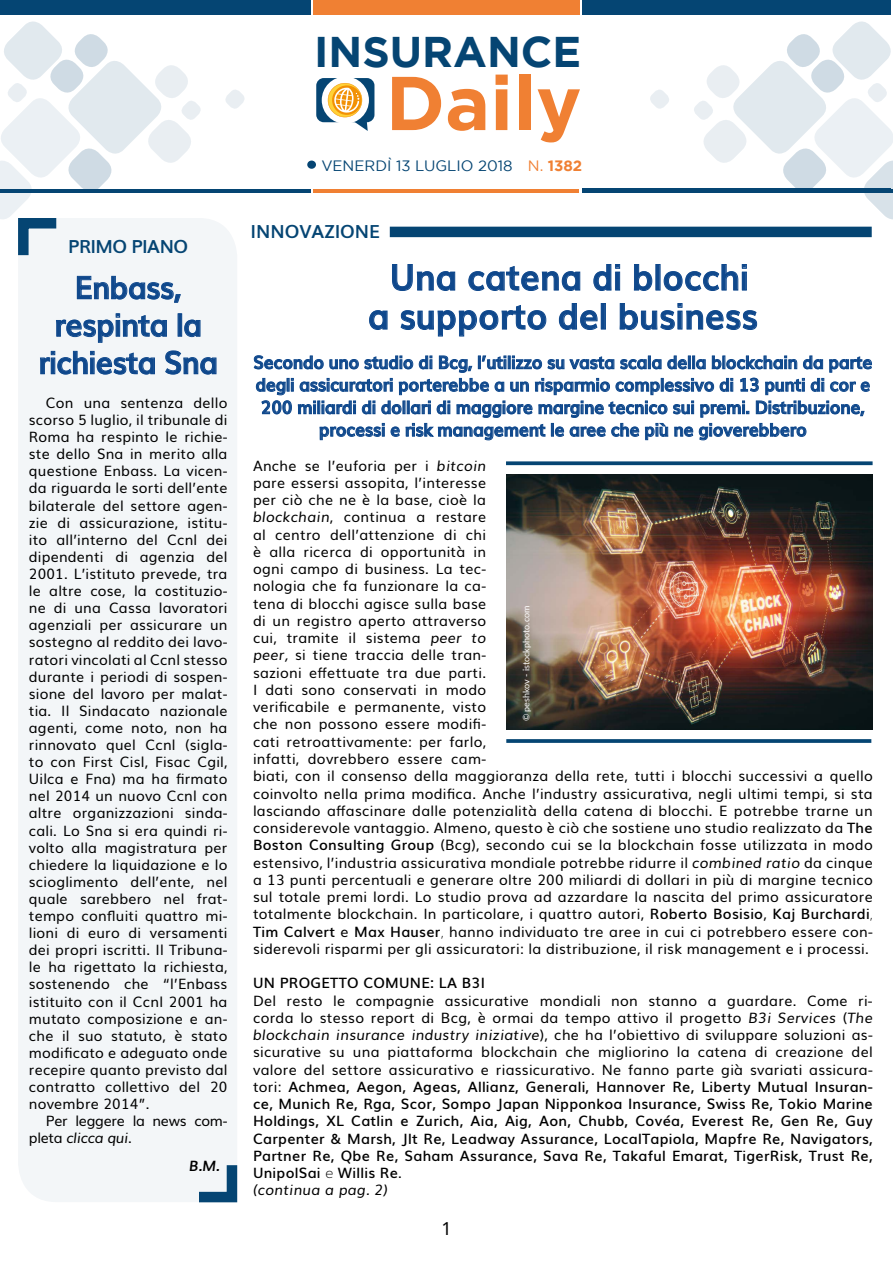
<style>
.page{position:relative;width:893px;height:1263px;background:#fff}
.page>*{position:absolute;margin:0;border:0;box-sizing:border-box;transform-origin:0 0}
.t1{font:700 76.05px "Gotham";color:#f08033}
.t2{font:700 42.9px "Gotham";color:#054573}
.t3{font:700 36px/39px "Muli";color:#0f488c;text-align:center;scale:.95 1}
.t4{font:700 31.5px/37.5px "Muli";letter-spacing:-.02em;color:#0f488c;text-align:center;scale:.95 1}
.t5{font:700 18px/22.5px "Muli";letter-spacing:-.01em;color:#0f488c;text-align:center;scale:.95 1}
.t6{font:700 18px "Muli";color:#054573}
.t7{font:700 18px "Muli";letter-spacing:-.025em;color:#054573}
.t8{font:18px "Noto Sans";color:#000}
.t9{font:15px "Gotham";color:#054573}
.t10{font:14.25px/17.1px "Muli";letter-spacing:.02em;color:#000;text-align:justify}
.t11{font:600 14.25px/17.2px "Muli";letter-spacing:.02em;color:#000}
.t12{font:14.25px/17.1px "Muli";letter-spacing:-.02em;color:#000}
.t13{font:italic 700 14.25px "Muli";color:#000}
.t14{font:9px "Lato";color:#fff}
.s1{font-style:italic}
.s2{color:#f08033}
.s3{font-weight:700;color:#f08033}
.s4{font-weight:600}
.s5{font-weight:200}
.s6{font-weight:400}
.s7{font-weight:400;font-style:italic}
</style>
<div class="page">
<div style="left:0;top:0;width:310px;height:15px;background:#054573"></div>
<div style="left:583px;top:0;width:308px;height:14px;background:#054573"></div>
<div style="left:313px;top:0;width:267px;height:15px;background:#f08033"></div>
<hr style="left:0;top:189px;width:310px;height:3px;background:#054573">
<hr style="left:583px;top:188px;width:308px;height:4px;background:#054573">
<hr style="left:314px;top:189px;width:265px;height:3px;background:#f08033">
<div style="left:316px;top:78px;width:58px;height:44px;background:#054573;border-radius:8px"></div>
<div style="left:322px;top:77px;width:47px;height:47px;background:#fff;border-radius:50%"></div>
<svg style="left:328px;top:83px;width:40px;height:48px"></svg>
<div style="left:307px;top:161px;width:9px;height:8px;background:#054573;border-radius:50%"></div>
<svg style="left:225px;top:90px;width:20px;height:19px"></svg>
<svg style="left:650px;top:90px;width:19px;height:19px"></svg>
<div style="left:18px;top:218px;width:219px;height:984px;background:#f3f6f8;border-radius:38px"></div>
<svg style="left:0;top:21px;width:203px;height:235px"></svg>
<svg style="left:199px;top:1165px;width:39px;height:38px"></svg>
<svg style="left:77px;top:276px;width:104px;height:27px"></svg>
<svg style="left:56px;top:313px;width:111px;height:30px"></svg>
<div style="left:178px;top:313px;width:4px;height:24px;border:1px solid #0f488c"></div>
<svg style="left:184px;top:319px;width:17px;height:18px"></svg>
<svg style="left:40px;top:351px;width:115px;height:24px"></svg>
<svg style="left:165px;top:350px;width:52px;height:25px"></svg>
<svg style="left:691px;top:14px;width:202px;height:206px"></svg>
<svg style="left:392px;top:264px;width:63px;height:27px"></svg>
<svg style="left:468px;top:266px;width:112px;height:25px"></svg>
<svg style="left:593px;top:264px;width:27px;height:27px"></svg>
<div style="left:615px;top:272px;width:5px;height:18px;border:1px solid #0f488c"></div>
<svg style="left:634px;top:264px;width:19px;height:27px"></svg>
<svg style="left:663px;top:264px;width:84px;height:27px"></svg>
<div style="left:742px;top:272px;width:5px;height:18px;border:1px solid #0f488c"></div>
<svg style="left:369px;top:310px;width:19px;height:20px"></svg>
<svg style="left:400px;top:305px;width:147px;height:32px"></svg>
<svg style="left:559px;top:303px;width:39px;height:27px"></svg>
<div style="left:601px;top:303px;width:5px;height:26px;border:1px solid #0f488c"></div>
<svg style="left:619px;top:303px;width:138px;height:27px"></svg>
<svg style="left:254px;top:355px;width:618px;height:85px"></svg>
<div style="left:390px;top:227px;width:482px;height:10px;background:#054573"></div>
<img style="left:506px;top:474px;width:366px;height:255px">
<svg style="left:506px;top:461px;width:367px;height:4px"></svg>
<svg style="left:506px;top:739px;width:365px;height:4px"></svg>
<p class="t7" style="left:68px;top:232px;width:122px">PRIMO PIANO</p>
<h3 class="t4" style="left:38px;top:267px;width:190px">Enbass, respinta la richiesta Sna</h3>
<p class="t10" style="left:29px;top:393px;width:200px;text-indent:17px">Con una sentenza dello scorso 5 luglio, il tribunale di Roma ha respinto le richie&shy;ste dello Sna in merito alla questione Enbass. La vicen&shy;da riguarda le sorti dell’ente bilaterale del settore agen&shy;zie di assicurazione, istitu&shy;ito all’interno del Ccnl dei dipendenti di agenzia del 2001. L’istituto prevede, tra le altre cose, la costituzio&shy;ne di una Cassa lavoratori agenziali per assicurare un sostegno al reddito dei lavo&shy;ratori vincolati al Ccnl stesso durante i periodi di sospen&shy;sione del lavoro per malat&shy;tia. Il Sindacato nazionale agenti, come noto, non ha rinnovato quel Ccnl (sigla&shy;to con First Cisl, Fisac Cgil, Uilca e Fna) ma ha firmato nel 2014 un nuovo Ccnl con altre organizzazioni sinda&shy;cali. Lo Sna si era quindi ri&shy;volto alla magistratura per chiedere la liquidazione e lo scioglimento dell’ente, nel quale sarebbero nel frat&shy;tempo confluiti quattro mi&shy;lioni di euro di versamenti dei propri iscritti. Il Tribuna&shy;le ha rigettato la richiesta, sostenendo che “l’Enbass istituito con il Ccnl 2001 ha mutato composizione e an&shy;che il suo statuto, è stato modificato e adeguato onde recepire quanto previsto dal contratto collettivo del 20 novembre 2014”.</p>
<p class="t12" style="left:29px;top:1111px;width:200px;text-indent:17px">Per leggere la news com&shy;pleta <span class="s1">clicca qui</span>.</p>
<p class="t13" style="left:189px;top:1154px;width:32px">B.M.</p>
<h2 class="t2" style="left:314px;top:27px;width:269px">INSURANCE</h2>
<h1 class="t1" style="left:386px;top:59px;width:197px">Daily</h1>
<p class="t9" style="left:321px;top:157px;width:262px">VENERDÌ 13 LUGLIO 2018 <span class="s2">N.</span> <span class="s3">1382</span></p>
<p class="t6" style="left:251px;top:217px;width:131px">INNOVAZIONE</p>
<h3 class="t3" style="left:368px;top:255px;width:412px">Una catena di blocchi<br>a supporto del business</h3>
<p class="t5" style="left:253px;top:350px;width:653px">Secondo uno studio di Bcg, l’utilizzo su vasta scala della blockchain da parte degli assicuratori porterebbe a un risparmio complessivo di 13 punti di cor e 200 miliardi di dollari di maggiore margine tecnico sui premi. Distribuzione, processi e risk management le aree che più ne gioverebbero</p>
<p class="t10" style="left:253px;top:456px;width:621px;text-align:left">Anche se l’euforia per i <span class="s1">bitcoin<br></span>pare essersi assopita, l’interesse<br>per ciò che ne è la base, cioè la<br><span class="s1">blockchain</span>, continua a restare<br>al centro dell’attenzione di chi<br>è alla ricerca di opportunità in<br>ogni campo di business. La tec-<br>nologia che fa funzionare la ca-<br>tena di blocchi agisce sulla base<br>di un registro aperto attraverso<br>cui, tramite il sistema <span class="s1">peer to<br>peer,</span> si tiene traccia delle tran-<br>sazioni effettuate tra due parti.<br>I dati sono conservati in modo<br>verificabile e permanente, visto<br>che non possono essere modifi-<br>cati retroattivamente: per farlo,<br>infatti, dovrebbero essere cam-<br>biati, con il consenso della maggioranza della rete, tutti i blocchi successivi a quello coinvolto nella prima modifica. Anche l’industry assicurativa, negli ultimi tempi, si sta lasciando affascinare dalle potenzialità della catena di blocchi. E potrebbe trarne un considerevole vantaggio. Almeno, questo è ciò che sostiene uno studio realizzato da <span class="s4">The Boston Consulting Group</span> (Bcg), secondo cui se la blockchain fosse utilizzata in modo estensivo, l’industria assicurativa mondiale potrebbe ridurre il <span class="s1">combined ratio</span> da cinque a 13 punti percentuali e generare oltre 200 miliardi di dollari in più di margine tecnico sul totale premi lordi. Lo studio prova ad azzardare la nascita del primo assicuratore totalmente blockchain. In particolare, i quattro autori, <span class="s4">Roberto Bosisio</span>, <span class="s4">Kaj Burchardi</span><span class="s5">, </span><span class="s4">Tim Calvert</span> e <span class="s4">Max Hauser</span><span class="s5">,</span> hanno individuato tre aree in cui ci potrebbero essere con&shy;siderevoli risparmi per gli assicuratori: la distribuzione, il risk management e i processi.</p>
<p class="t11" style="left:253px;top:973px;width:233px">UN PROGETTO COMUNE: LA B3I</p>
<p class="t11" style="left:253px;top:991px;width:621px"><span class="s6">Del resto le compagnie assicurative mondiali non stanno a guardare. Come ri&shy;corda lo stesso report di Bcg, è ormai da tempo attivo il progetto</span> <span class="s7">B3i Services</span> <span class="s6">(</span><span class="s7">The blockchain insurance industry iniziative</span><span class="s6">), che ha l’obiettivo di sviluppare soluzioni as&shy;sicurative su una piattaforma blockchain che migliorino la catena di creazione del valore del settore assicurativo e riassicurativo. Ne fanno parte già svariati assicura&shy;tori:</span> Achmea, Aegon, Ageas, Allianz, Generali, Hannover Re, Liberty Mutual Insuran&shy;ce, Munich Re, Rga, Scor, Sompo Japan Nipponkoa Insurance, Swiss Re, Tokio Marine Holdings, XL Catlin e Zurich, Aia, Aig, Aon, Chubb, Covéa, Everest Re, Gen Re, Guy Carpenter &amp; Marsh, Jlt Re, Leadway Assurance, LocalTapiola, Mapfre Re, Navigators, Partner Re, Qbe Re, Saham Assurance, Sava Re, Takaful Emarat, TigerRisk, Trust Re, UnipolSai <span class="s5">e</span> Willis Re<span class="s6">.<br></span><span class="s7">(continua a pag. 2)</span></p>
<p class="t14" style="left:520px;top:721px;width:117px;rotate:-90deg">© peshkov - istockphoto.com</p>
<p class="t8" style="left:441px;top:1216px;width:12px">1</p>
</div>
